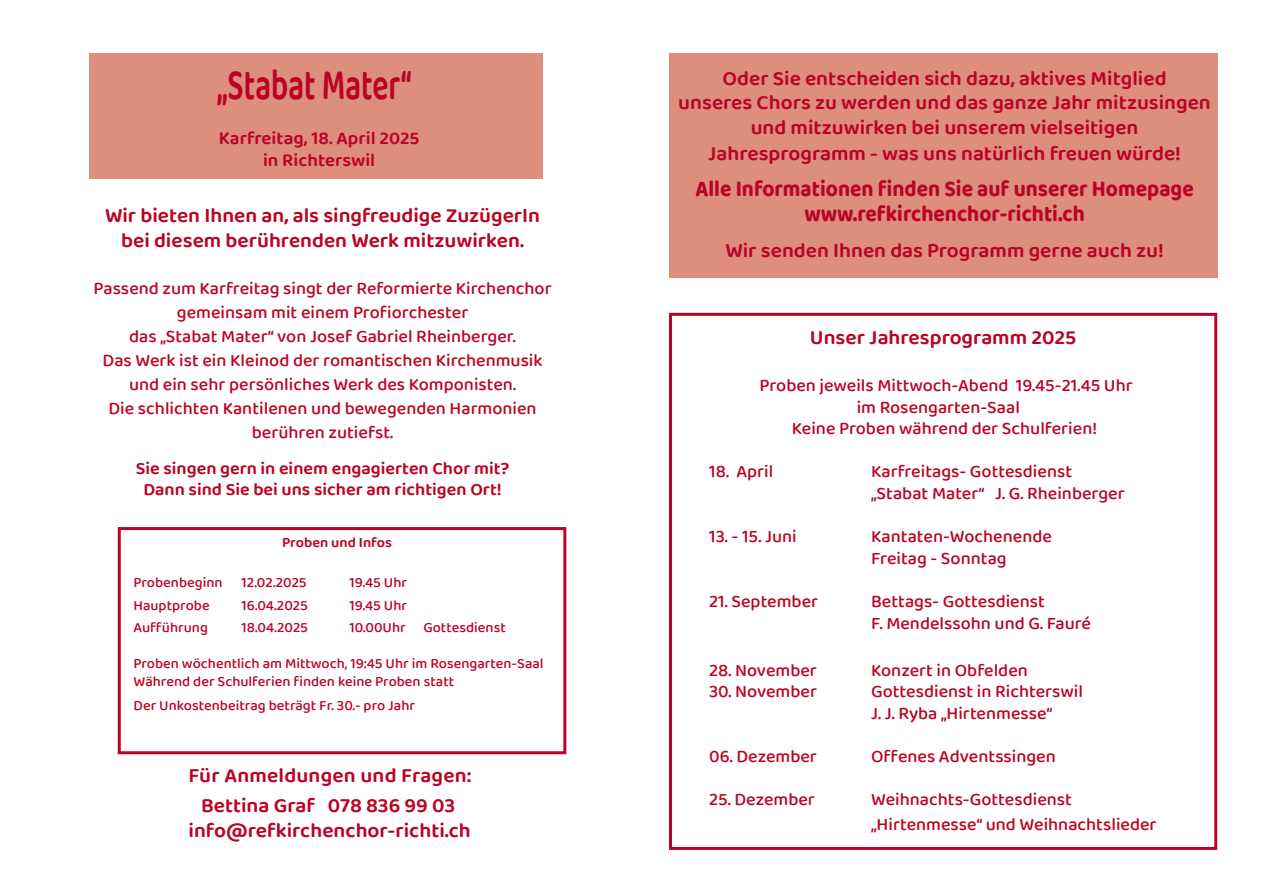
<style>
.page{position:relative;width:1263px;height:893px;background:#fff}
.page>*{position:absolute;margin:0;border:0;box-sizing:border-box;transform-origin:0 0}
.t1{font:600 45.15px "Baloo Thambi 2";color:#ba0325;scale:.67 1}
.t2{font:700 23.1px "Baloo Thambi 2";color:#ba0325;scale:.91 1}
.t3{font:600 21px "Baloo Thambi 2";color:#ba0325}
.t4{font:600 18.75px "Baloo Thambi 2";color:#ba0325}
.t5{font:500 18px "Baloo Thambi 2";color:#ba0325}
.t6{font:600 18px "Baloo Thambi 2";color:#ba0325}
.t7{font:500 14.55px "Baloo Thambi 2";color:#ba0325}
.t8{font:600 14.55px "Baloo Thambi 2";color:#ba0325}
</style>
<div class="page">
<div style="left:118px;top:527px;width:448px;height:227px;background:#fff;border:3px solid #ba0325"></div>
<div style="left:89px;top:53px;width:453px;height:126px;background:#dd8e7c"></div>
<div style="left:669px;top:53px;width:548px;height:225px;background:#dd8e7c"></div>
<div style="left:669px;top:313px;width:548px;height:537px;border:3px solid #ba0325"></div>
<p class="t1" style="left:217px;top:52px;width:291px">„Stabat Mater“</p>
<p class="t4" style="left:219px;top:124px;width:202px">Karfreitag, 18. April 2025</p>
<p class="t4" style="left:263px;top:147px;width:114px">in Richterswil</p>
<p class="t3" style="left:105px;top:200px;width:437px">Wir bieten Ihnen an, als singfreudige ZuzügerIn</p>
<p class="t3" style="left:121px;top:225px;width:404px">bei diesem berührenden Werk mitzuwirken.</p>
<p class="t5" style="left:93px;top:275px;width:460px">Passend zum Karfreitag singt der Reformierte Kirchenchor</p>
<p class="t5" style="left:177px;top:299px;width:293px">gemeinsam mit einem Profiorchester</p>
<p class="t5" style="left:129px;top:323px;width:388px">das „Stabat Mater“ von Josef Gabriel Rheinberger.</p>
<p class="t5" style="left:103px;top:347px;width:441px">Das Werk ist ein Kleinod der romantischen Kirchenmusik</p>
<p class="t5" style="left:129px;top:371px;width:388px">und ein sehr persönliches Werk des Komponisten.</p>
<p class="t5" style="left:108px;top:395px;width:430px">Die schlichten Kantilenen und bewegenden Harmonien</p>
<p class="t5" style="left:252px;top:419px;width:143px">berühren zutiefst.</p>
<p class="t6" style="left:136px;top:455px;width:375px">Sie singen gern in einem engagierten Chor mit?</p>
<p class="t6" style="left:143px;top:476px;width:360px">Dann sind Sie bei uns sicher am richtigen Ort!</p>
<p class="t8" style="left:282px;top:531px;width:111px">Proben und Infos</p>
<p class="t7" style="left:133px;top:572px;width:91px">Probenbeginn</p>
<p class="t7" style="left:241px;top:572px;width:67px">12.02.2025</p>
<p class="t7" style="left:349px;top:572px;width:59px">19.45 Uhr</p>
<p class="t7" style="left:133px;top:594px;width:78px">Hauptprobe</p>
<p class="t7" style="left:241px;top:594px;width:68px">16.04.2025</p>
<p class="t7" style="left:349px;top:594px;width:59px">19.45 Uhr</p>
<p class="t7" style="left:133px;top:617px;width:76px">Aufführung</p>
<p class="t7" style="left:241px;top:617px;width:68px">18.04.2025</p>
<p class="t7" style="left:349px;top:617px;width:158px">10.00Uhr Gottesdienst</p>
<p class="t7" style="left:133px;top:653px;width:412px">Proben wöchentlich am Mittwoch, 19:45 Uhr im Rosengarten-Saal</p>
<p class="t7" style="left:133px;top:671px;width:322px">Während der Schulferien finden keine Proben statt</p>
<p class="t7" style="left:133px;top:695px;width:283px">Der Unkostenbeitrag beträgt Fr. 30.- pro Jahr</p>
<p class="t3" style="left:189px;top:760px;width:285px">Für Anmeldungen und Fragen:</p>
<p class="t3" style="left:201px;top:790px;width:255px">Bettina Graf 078 836 99 03</p>
<p class="t3" style="left:189px;top:815px;width:284px">info@refkirchenchor-richti.ch</p>
<p class="t3" style="left:723px;top:63px;width:445px">Oder Sie entscheiden sich dazu, aktives Mitglied</p>
<p class="t3" style="left:678px;top:87px;width:534px">unseres Chors zu werden und das ganze Jahr mitzusingen</p>
<p class="t3" style="left:751px;top:112px;width:389px">und mitzuwirken bei unserem vielseitigen</p>
<p class="t3" style="left:708px;top:138px;width:474px">Jahresprogramm - was uns natürlich freuen würde!</p>
<p class="t2" style="left:695px;top:171px;width:549px">Alle Informationen finden Sie auf unserer Homepage</p>
<p class="t2" style="left:804px;top:196px;width:310px">www.refkirchenchor-richti.ch</p>
<p class="t3" style="left:725px;top:235px;width:440px">Wir senden Ihnen das Programm gerne auch zu!</p>
<p class="t3" style="left:810px;top:322px;width:268px">Unser Jahresprogramm 2025</p>
<p class="t5" style="left:759px;top:372px;width:375px">Proben jeweils Mittwoch-Abend 19.45-21.45 Uhr</p>
<p class="t5" style="left:857px;top:394px;width:165px">im Rosengarten-Saal</p>
<p class="t5" style="left:792px;top:416px;width:307px">Keine Proben während der Schulferien!</p>
<p class="t5" style="left:709px;top:459px;width:66px">18. April</p>
<p class="t5" style="left:871px;top:459px;width:203px">Karfreitags- Gottesdienst</p>
<p class="t5" style="left:871px;top:480px;width:255px">„Stabat Mater“ J. G. Rheinberger</p>
<p class="t5" style="left:709px;top:524px;width:89px">13. - 15. Juni</p>
<p class="t5" style="left:871px;top:524px;width:182px">Kantaten-Wochenende</p>
<p class="t5" style="left:871px;top:545px;width:137px">Freitag - Sonntag</p>
<p class="t5" style="left:709px;top:588px;width:111px">21. September</p>
<p class="t5" style="left:871px;top:588px;width:175px">Bettags- Gottesdienst</p>
<p class="t5" style="left:871px;top:610px;width:221px">F. Mendelssohn und G. Fauré</p>
<p class="t5" style="left:709px;top:657px;width:109px">28. November</p>
<p class="t5" style="left:871px;top:657px;width:158px">Konzert in Obfelden</p>
<p class="t5" style="left:709px;top:678px;width:109px">30. November</p>
<p class="t5" style="left:871px;top:678px;width:213px">Gottesdienst in Richterswil</p>
<p class="t5" style="left:871px;top:700px;width:183px">J. J. Ryba „Hirtenmesse“</p>
<p class="t5" style="left:709px;top:743px;width:109px">06. Dezember</p>
<p class="t5" style="left:871px;top:743px;width:186px">Offenes Adventssingen</p>
<p class="t5" style="left:709px;top:786px;width:107px">25. Dezember</p>
<p class="t5" style="left:871px;top:786px;width:202px">Weihnachts-Gottesdienst</p>
<p class="t5" style="left:871px;top:812px;width:287px">„Hirtenmesse“ und Weihnachtslieder</p>
</div>
